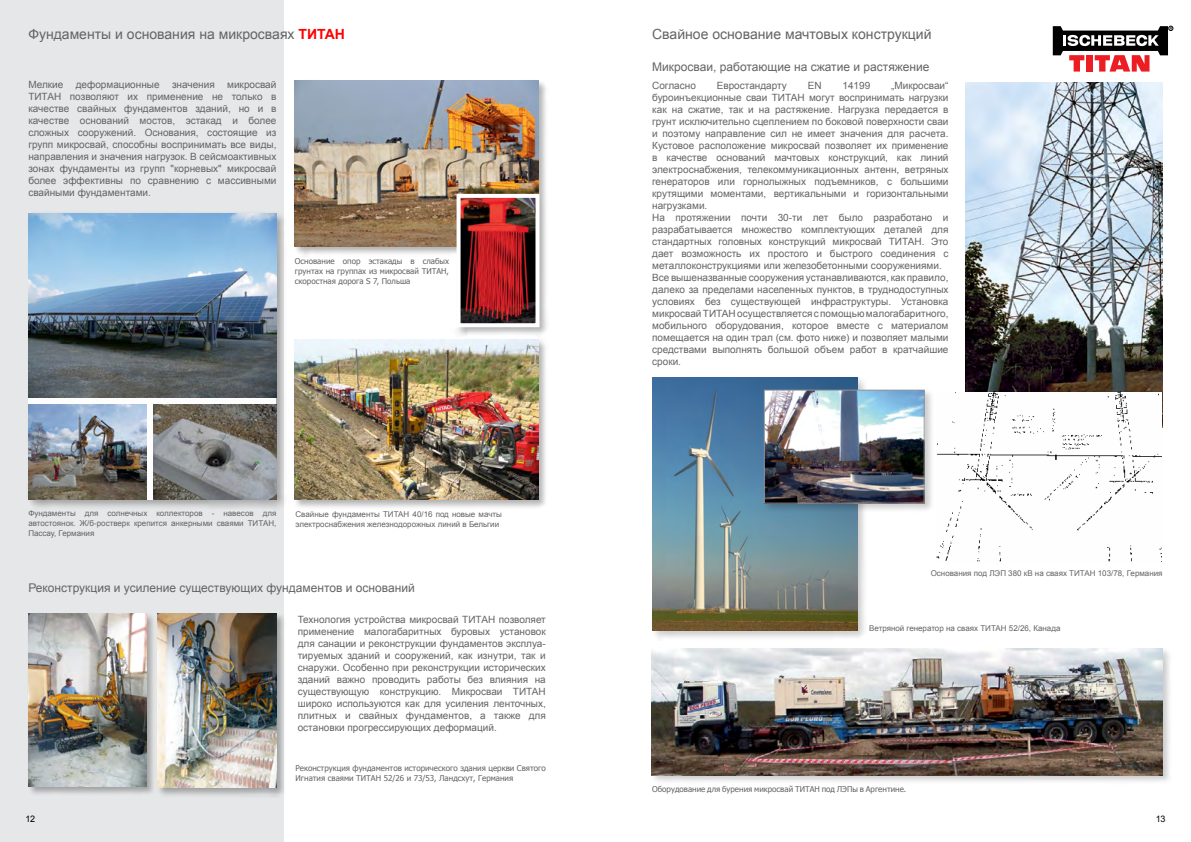
<style>
.page{position:relative;width:1191px;height:842px;background:#fff}
.page>*{position:absolute;margin:0;border:0;box-sizing:border-box;transform-origin:0 0}
.t1{font:14px "Arial";color:#636466}
.t2{font:12px "Arial";color:#636466}
.t3{font:10px/12px "Arial";color:#636466;text-align:justify}
.t4{font:9px "Arial";color:#000}
.t5{font:8px/10px "Arial";color:#636466}
.t6{font:8px/10px "Tahoma";color:#636466;text-align:justify}
.s1{font-weight:700;color:#f00}
</style>
<div class="page">
<div style="left:0;top:0;width:283px;height:842px;background:#e6e7e8"></div>
<img style="left:965px;top:82px;width:197px;height:310px">
<img style="left:936px;top:392px;width:225px;height:170px">
<div style="left:294px;top:338px;width:255px;height:172px;background:#000;opacity:.3"></div>
<img style="left:295px;top:339px;width:244px;height:161px">
<div style="left:294px;top:79px;width:255px;height:258px;background:#000;opacity:.3"></div>
<img style="left:295px;top:81px;width:244px;height:166px">
<img style="left:461px;top:199px;width:73px;height:123px">
<div style="left:456px;top:194px;width:83px;height:133px;border:4px solid #fff"></div>
<div style="left:156px;top:612px;width:130px;height:185px;background:#000;opacity:.3"></div>
<img style="left:157px;top:613px;width:119px;height:174px">
<svg style="left:1052px;top:26px;width:121px;height:46px"></svg>
<div style="left:650px;top:647px;width:522px;height:138px;background:#000;opacity:.2"></div>
<img style="left:652px;top:649px;width:510px;height:126px">
<div style="left:651px;top:376px;width:216px;height:265px;background:#000;opacity:.2"></div>
<img style="left:652px;top:378px;width:205px;height:253px">
<div style="left:763px;top:388px;width:171px;height:125px;background:#000;opacity:.2"></div>
<img style="left:766px;top:392px;width:156px;height:109px">
<div style="left:764px;top:390px;width:160px;height:113px;border:1px solid #939598"></div>
<div style="left:27px;top:612px;width:129px;height:184px;background:#000;opacity:.3"></div>
<img style="left:28px;top:613px;width:118px;height:173px">
<div style="left:26px;top:211px;width:261px;height:299px;background:#000;opacity:.3"></div>
<div style="left:28px;top:214px;width:248px;height:286px;background:#fff"></div>
<img style="left:28px;top:213px;width:248px;height:185px">
<img style="left:153px;top:404px;width:123px;height:96px">
<img style="left:28px;top:404px;width:118px;height:96px">
<h1 class="t1" style="left:28px;top:25px;width:318px">Фундаменты и основания на микросваях <span class="s1">ТИТАН</span></h1>
<p class="t3" style="left:28px;top:79px;width:250px">Мелкие деформационные значения микросвай ТИТАН позволяют их применение не только в качестве свайных фундаментов зданий, но и в качестве оснований мостов, эстакад и более сложных сооружений. Основания, состоящие из групп микросвай, способны воспринимать все виды, направления и значения нагрузок. В сейсмоактивных зонах фундаменты из групп "корневых" микросвай более эффективны по сравнению с массивными свайными фундаментами.</p>
<p class="t6" style="left:295px;top:256px;width:156px">Основание опор эстакады в слабых грунтах на группах из микросвай ТИТАН, скоростная дорога S 7, Польша</p>
<p class="t5" style="left:28px;top:509px;width:249px;text-align:justify">Фундаменты для солнечных коллекторов - навесов для автостоянок. Ж/б-ростверк крепится анкерными сваями ТИТАН, Пассау, Германия</p>
<p class="t5" style="left:295px;top:509px;width:208px">Свайные фундаменты ТИТАН 40/16 под новые мачты электроснабжения железнодорожных линий в Бельгии</p>
<p class="t2" style="left:28px;top:580px;width:388px">Реконструкция и усиление существующих фундаментов и оснований</p>
<p class="t3" style="left:298px;top:614px;width:250px">Технология устройства микросвай ТИТАН позволяет применение малогабаритных буровых установок для санации и реконструкции фундаментов эксплуа&shy;тируемых зданий и сооружений, как изнутри, так и снаружи. Особенно при реконструкции исторических зданий важно проводить работы без влияния на существующую конструкцию. Микросваи ТИТАН широко используются как для усиления ленточных, плитных и свайных фундаментов, а также для остановки прогрессирующих деформаций.</p>
<p class="t6" style="left:295px;top:763px;width:252px">Реконструкция фундаментов исторического здания церкви Святого<br>Игнатия сваями ТИТАН 52/26 и 73/53, Ландсхут, Германия</p>
<h1 class="t1" style="left:652px;top:25px;width:281px">Свайное основание мачтовых конструкций</h1>
<p class="t2" style="left:652px;top:59px;width:279px">Микросваи, работающие на сжатие и растяжение</p>
<p class="t3" style="left:652px;top:79px;width:45px">Согласно</p>
<p class="t3" style="left:716px;top:79px;width:72px">Евростандарту</p>
<p class="t3" style="left:807px;top:79px;width:15px">EN</p>
<p class="t3" style="left:842px;top:79px;width:29px">14199</p>
<p class="t3" style="left:652px;top:79px;width:298px;text-align:left;text-indent:239px">„Микросваи“ буроинъекционные сваи ТИТАН могут воспринимать нагрузки как на сжатие, так и на растяжение. Нагрузка передается в грунт исключительно сцеплением по боковой поверхности сваи и поэтому направление сил не имеет значения для расчета.<br>Кустовое расположение микросвай позволяет их применение в качестве оснований мачтовых конструкций, как линий электроснабжения, телекоммуникационных антенн, ветряных генераторов или горнолыжных подъемников, с большими крутящими моментами, вертикальными и горизонтальными нагрузками.<br>На протяжении почти 30-ти лет было разработано и разрабатывается множество комплектующих деталей для стандартных головных конструкций микросвай ТИТАН. Это дает возможность их простого и быстрого соединения с металлоконструкциями или железобетонными сооружениями.<br>Все вышеназванные сооружения устанавливаются, как правило, далеко за пределами населенных пунктов, в труднодоступных условиях без существующей инфраструктуры. Установка микросвай ТИТАН осуществляется с помощью малогабаритного, мобильного оборудования, которое вместе с материалом помещается на один трал (см. фото ниже) и позволяет малыми средствами выполнять большой объем работ в кратчайшие сроки.</p>
<p class="t5" style="left:930px;top:568px;width:233px">Основания под ЛЭП 380 кВ на сваях ТИТАН 103/78, Германия</p>
<p class="t5" style="left:869px;top:623px;width:193px">Ветряной генератор на сваях ТИТАН 52/26, Канада</p>
<p class="t6" style="left:652px;top:784px;width:256px">Оборудование для бурения микросвай ТИТАН под ЛЭПы в Аргентине.</p>
<p class="t4" style="left:26px;top:813px;width:11px">12</p>
<p class="t4" style="left:1155px;top:813px;width:11px">13</p>
</div>
